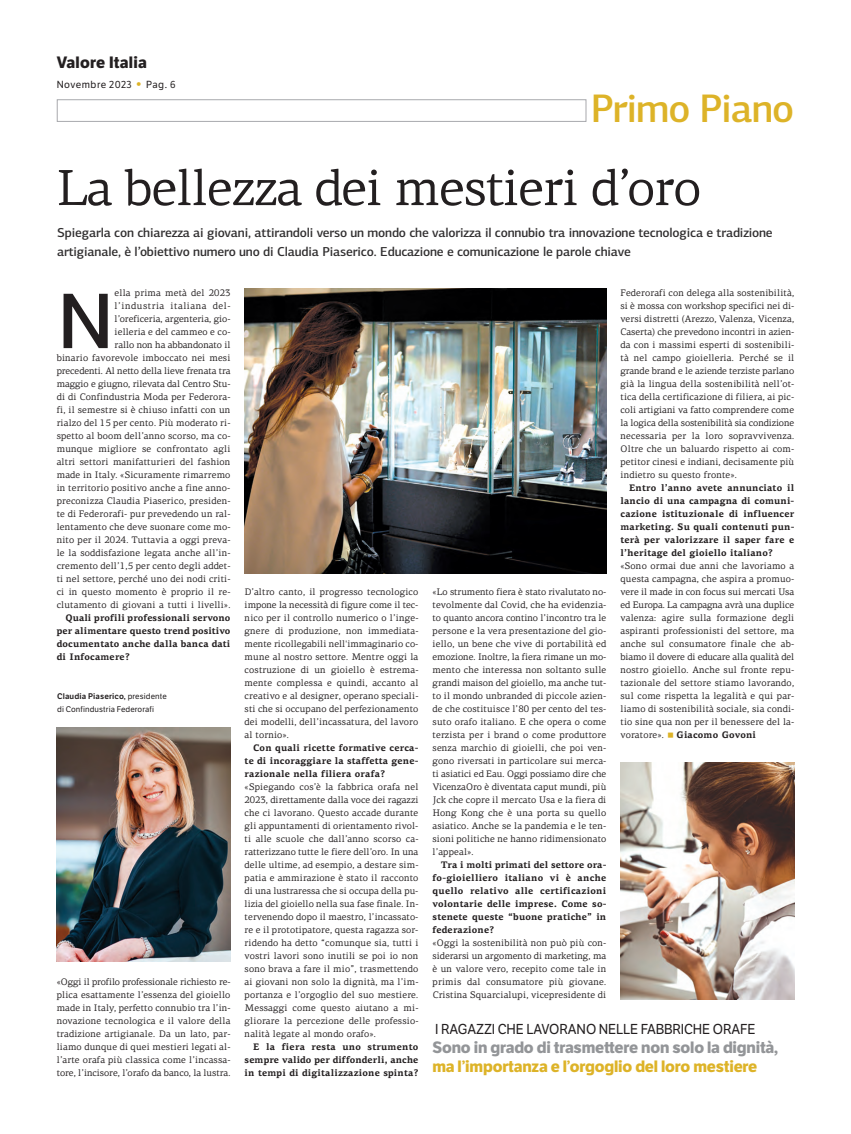
<style>
.page{position:relative;width:851px;height:1134px;background:#fff}
.page>*{position:absolute;margin:0;border:0;box-sizing:border-box;transform-origin:0 0}
.t1{font:500 79.3px "PF Centro Sans Pro";color:#231f20}
.t2{font:51px "PF Centro Serif Pro";letter-spacing:-.02em;color:#231f20}
.t3{font:500 40px "PF Centro Sans Pro";letter-spacing:-.03em;color:#ddb328}
.t4{font:700 16px "LFT Etica";letter-spacing:-.01em;color:#939598}
.t5{font:700 16px "LFT Etica";letter-spacing:-.01em;color:#ddb328}
.t6{font:700 16px "LFT Etica";letter-spacing:.015em;color:#231f20}
.t7{font:14px "LFT Etica";letter-spacing:-.005em;color:#231f20;scale:.96 1}
.t8{font:500 13px/19px "PF Centro Sans Pro";letter-spacing:-.015em;color:#312f30}
.t9{font:10px "LFT Etica";letter-spacing:.04em;color:#231f20}
.t10{font:9.5px/13px "PF Centro Serif Pro";letter-spacing:.015em;color:#231f20;text-align:justify}
.t11{font:700 9.5px/13px "PF Centro Serif Pro";letter-spacing:.015em;color:#231f20;text-align:justify}
.t12{font:8px/13px "LFT Etica";letter-spacing:.015em;color:#231f20}
.s1{font-size:16px;color:#ddb328}
.s2{font-weight:600}
.s3{font-size:8px;color:#ddb328}
.s4{font-weight:700}
</style>
<div class="page">
<img style="left:57px;top:728px;width:174px;height:233px">
<img style="left:620px;top:762px;width:174px;height:237px">
<img style="left:244px;top:288px;width:362px;height:285px">
<div style="left:57px;top:99px;width:529px;height:23px;border:1px solid #a8a9ad"></div>
<h3 class="t6" style="left:57px;top:57px;width:92px">Valore Italia</h3>
<p class="t9" style="left:57px;top:81px;width:120px">Novembre 2023 <span class="s1">•</span> Pag. 6</p>
<h3 class="t3" style="left:590px;top:94px;width:205px">Primo Piano</h3>
<h2 class="t2" style="left:57px;top:169px;width:645px">La bellezza dei mestieri d’oro</h2>
<p class="t8" style="left:57px;top:224px;width:717px">Spiegarla con chiarezza ai giovani, attirandoli verso un mondo che valorizza il connubio tra innovazione tecnologica e tradizione artigianale, è l’obiettivo numero uno di Claudia Piaserico. Educazione e comunicazione le parole chiave</p>
<p class="t10" style="left:57px;top:287px;width:175px;text-align:right">ella prima metà del 2023<br>l’industria italiana del-<br>l’oreficeria, argenteria, gio-<br>ielleria e del cammeo e co-<br>rallo non ha abbandonato il<br>binario favorevole imboccato nei mesi precedenti. Al netto della lieve frenata tra maggio e giugno, rilevata dal Centro Stu&shy;di di Confindustria Moda per Federora&shy;fi, il semestre si è chiuso infatti con un rialzo del 15 per cento. Più moderato ri&shy;spetto al boom dell’anno scorso, ma co&shy;munque migliore se confrontato agli altri settori manifatturieri del fashion made in Italy. «Sicuramente rimarremo in territorio positivo anche a fine anno&shy;preconizza Claudia Piaserico, presiden&shy;te di Federorafi- pur prevedendo un ral&shy;lentamento che deve suonare come mo&shy;nito per il 2024. Tuttavia a oggi preva&shy;le la soddisfazione legata anche all’in&shy;cremento dell’1,5 per cento degli addet&shy;ti nel settore, perché uno dei nodi criti&shy;ci in questo momento è proprio il re&shy;clutamento di giovani a tutti i livelli».</p>
<p class="t11" style="left:57px;top:612px;width:175px;text-indent:9px">Quali profili professionali servono per alimentare questo trend positivo documentato anche dalla banca dati di Infocamere?</p>
<h1 class="t1" style="left:57px;top:292px;width:58px">N</h1>
<p class="t12" style="left:57px;top:691px;width:111px"><span class="s2">Claudia Piaserico,</span> presidente di Confindustria Federorafi</p>
<p class="t10" style="left:57px;top:976px;width:175px">«Oggi il profilo professionale richiesto re&shy;plica esattamente l’essenza del gioiello made in Italy, perfetto connubio tra l’in&shy;novazione tecnologica e il valore della tradizione artigianale. Da un lato, par&shy;liamo dunque di quei mestieri legati al&shy;l’arte orafa più classica come l’incassa&shy;tore, l’incisore, l’orafo da banco, la lustra.</p>
<p class="t10" style="left:244px;top:586px;width:175px">D’altro canto, il progresso tecnologico impone la necessità di figure come il tec&shy;nico per il controllo numerico o l’inge&shy;gnere di produzione, non immediata&shy;mente ricollegabili nell'immaginario co&shy;mune al nostro settore. Mentre oggi la costruzione di un gioiello è estrema&shy;mente complessa e quindi, accanto al creativo e al designer, operano speciali&shy;sti che si occupano del perfezionamento dei modelli, dell’incassatura, del lavoro al tornio».</p>
<p class="t11" style="left:244px;top:742px;width:175px;text-indent:9px">Con quali ricette formative cerca&shy;te di incoraggiare la staffetta gene&shy;razionale nella filiera orafa?</p>
<p class="t10" style="left:244px;top:781px;width:175px">«Spiegando cos’è la fabbrica orafa nel 2023, direttamente dalla voce dei ragazzi che ci lavorano. Questo accade durante gli appuntamenti di orientamento rivol&shy;ti alle scuole che dall’anno scorso ca&shy;ratterizzano tutte le fiere dell’oro. In una delle ultime, ad esempio, a destare sim&shy;patia e ammirazione è stato il racconto di una lustraressa che si occupa della pu&shy;lizia del gioiello nella sua fase finale. In&shy;tervenendo dopo il maestro, l’incassato&shy;re e il prototipatore, questa ragazza sor&shy;ridendo ha detto “comunque sia, tutti i vostri lavori sono inutili se poi io non sono brava a fare il mio”, trasmettendo ai giovani non solo la dignità, ma l’im&shy;portanza e l’orgoglio del suo mestiere.<br>Messaggi come questo aiutano a mi&shy;gliorare la percezione delle professio&shy;nalità legate al mondo orafo».</p>
<p class="t11" style="left:244px;top:1041px;width:175px;text-indent:9px">E la fiera resta uno strumento sempre valido per diffonderli, anche in tempi di digitalizzazione spinta?</p>
<p class="t10" style="left:432px;top:586px;width:175px">«Lo strumento fiera è stato rivalutato no&shy;tevolmente dal Covid, che ha evidenzia&shy;to quanto ancora contino l’incontro tra le persone e la vera presentazione del gio&shy;iello, un bene che vive di portabilità ed emozione. Inoltre, la fiera rimane un mo&shy;mento che interessa non soltanto sulle grandi maison del gioiello, ma anche tut&shy;to il mondo unbranded di piccole azien&shy;de che costituisce l’80 per cento del tes&shy;suto orafo italiano. E che opera o come terzista per i brand o come produttore senza marchio di gioielli, che poi ven&shy;gono riversati in particolare sui merca&shy;ti asiatici ed Eau. Oggi possiamo dire che VicenzaOro è diventata caput mundi, più Jck che copre il mercato Usa e la fiera di Hong Kong che è una porta su quello asiatico. Anche se la pandemia e le ten&shy;sioni politiche ne hanno ridimensionato l’appeal».</p>
<p class="t11" style="left:432px;top:859px;width:175px;text-indent:9px">Tra i molti primati del settore ora&shy;fo-gioielliero italiano vi è anche quello relativo alle certificazioni volontarie delle imprese. Come so&shy;stenete queste “buone pratiche” in federazione?</p>
<p class="t10" style="left:432px;top:937px;width:175px">«Oggi la sostenibilità non può più con&shy;siderarsi un argomento di marketing, ma è un valore vero, recepito come tale in primis dal consumatore più giovane.<br>Cristina Squarcialupi, vicepresidente di</p>
<p class="t10" style="left:620px;top:287px;width:175px">Federorafi con delega alla sostenibilità, si è mossa con workshop specifici nei di&shy;versi distretti (Arezzo, Valenza, Vicenza, Caserta) che prevedono incontri in azien&shy;da con i massimi esperti di sostenibili&shy;tà nel campo gioielleria. Perché se il grande brand e le aziende terziste parlano già la lingua della sostenibilità nell’ot&shy;tica della certificazione di filiera, ai pic&shy;coli artigiani va fatto comprendere come la logica della sostenibilità sia condizione necessaria per la loro sopravvivenza.<br>Oltre che un baluardo rispetto ai com&shy;petitor cinesi e indiani, decisamente più indietro su questo fronte».</p>
<p class="t11" style="left:620px;top:482px;width:175px;text-indent:9px">Entro l’anno avete annunciato il lancio di una campagna di comuni&shy;cazione istituzionale di influencer marketing. Su quali contenuti pun&shy;terà per valorizzare il saper fare e l’heritage del gioiello italiano?</p>
<p class="t10" style="left:620px;top:560px;width:175px">«Sono ormai due anni che lavoriamo a questa campagna, che aspira a promuo&shy;vere il made in con focus sui mercati Usa ed Europa. La campagna avrà una duplice valenza: agire sulla formazione degli aspiranti professionisti del settore, ma anche sul consumatore finale che ab&shy;biamo il dovere di educare alla qualità del nostro gioiello. Anche sul fronte repu&shy;tazionale del settore stiamo lavorando, sul come rispetta la legalità e qui par&shy;liamo di sostenibilità sociale, sia condi&shy;tio sine qua non per il benessere del la&shy;voratore». <span class="s3">■</span> <span class="s4">Giacomo Govoni</span></p>
<h3 class="t7" style="left:435px;top:1024px;width:335px">I RAGAZZI CHE LAVORANO NELLE FABBRICHE ORAFE</h3>
<h3 class="t4" style="left:432px;top:1042px;width:347px">Sono in grado di trasmettere non solo la dignità,</h3>
<h3 class="t5" style="left:432px;top:1060px;width:326px">ma l’importanza e l’orgoglio del loro mestiere</h3>
</div>
